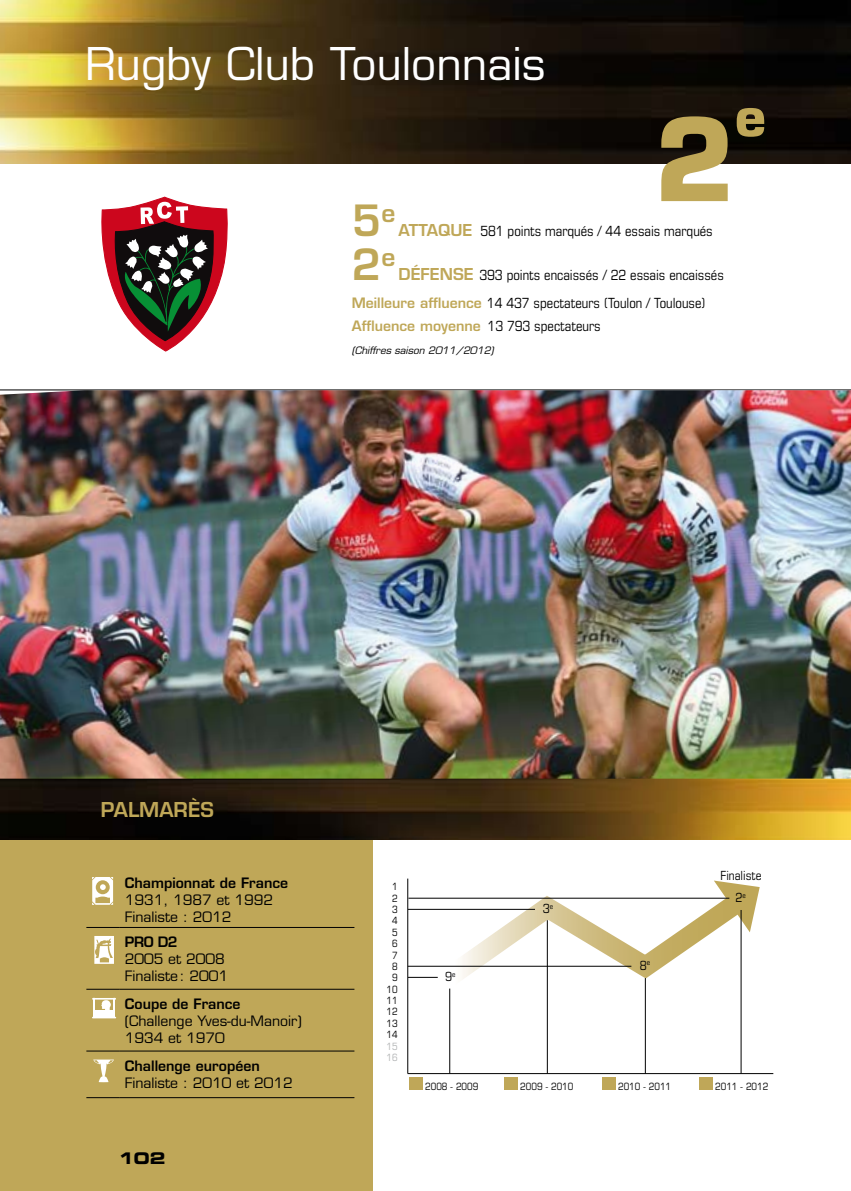
<style>
.page{position:relative;width:851px;height:1191px;background:#fff}
.page>*{position:absolute;margin:0;border:0;box-sizing:border-box;transform-origin:0 0}
.t1{font:700 112px "Eurostile";color:#bfa758}
.t2{font:700 53.6px "Eurostile";color:#bfa758}
.t3{font:44px "Eurostile";color:#fff}
.t4{font:600 42px "Eurostile";color:#bfa758}
.t5{font:600 20px "Eurostile";color:#bfa758}
.t6{font:16px "Eurostile Bold Extended Two";color:#000}
.t7{font:condensed 14px/28.2px "Eurostile";color:#000}
.t8{font:14px/16.8px "Eurostile";color:#000}
.t9{font:600 14px "Eurostile";color:#000}
.t10{font:600 14px "Eurostile";color:#bfa758}
.t11{font:condensed 12.6px "Eurostile";color:#000}
.t12{font:condensed 10px/11.4px "Eurostile";color:#000;text-align:center}
.t13{font:italic 10px "Eurostile";color:#000}
.t14{font:condensed 10px/11.4px "Eurostile";color:#b1b3b4}
.s1{font-weight:600;font-stretch:normal;font-size:16px;color:#bfa758}
.s2{font-weight:600;font-stretch:normal;color:#bfa758}
.s3{font-weight:400;font-stretch:condensed;color:#000}
</style>
<div class="page">
<img style="left:0;top:0;width:850px;height:163px">
<div style="left:0;top:459px;width:372px;height:732px;background:#bfa758"></div>
<img style="left:0;top:390px;width:850px;height:450px">
<hr style="left:0;top:389px;width:850px;height:1px;background:#000">
<hr style="left:86px;top:988px;width:33px;height:1px;background:#000">
<hr style="left:119px;top:988px;width:235px;height:1px;background:#000">
<hr style="left:86px;top:1050px;width:33px;height:1px;background:#000">
<hr style="left:119px;top:1050px;width:235px;height:1px;background:#000">
<hr style="left:86px;top:1097px;width:33px;height:1px;background:#000">
<hr style="left:119px;top:1097px;width:235px;height:1px;background:#000">
<hr style="left:86px;top:927px;width:33px;height:1px;background:#000">
<hr style="left:119px;top:927px;width:235px;height:1px;background:#000">
<svg style="left:92px;top:877px;width:21px;height:28px"></svg>
<svg style="left:94px;top:936px;width:20px;height:28px"></svg>
<hr style="left:92px;top:1016px;width:24px;height:2px;background:#fff">
<svg style="left:92px;top:997px;width:24px;height:20px"></svg>
<svg style="left:93px;top:1059px;width:21px;height:23px"></svg>
<svg style="left:408px;top:878px;width:352px;height:148px"></svg>
<svg style="left:713px;top:880px;width:46px;height:52px"></svg>
<hr style="left:547px;top:920px;width:1px;height:153px;background:#000">
<hr style="left:645px;top:978px;width:1px;height:95px;background:#000">
<hr style="left:740px;top:910px;width:1px;height:163px;background:#000">
<div style="left:504px;top:1078px;width:13px;height:12px;background:#bfa758"></div>
<div style="left:409px;top:1078px;width:13px;height:12px;background:#bfa758"></div>
<div style="left:602px;top:1078px;width:13px;height:12px;background:#bfa758"></div>
<div style="left:699px;top:1078px;width:13px;height:12px;background:#bfa758"></div>
<hr style="left:407px;top:878px;width:1px;height:195px;background:#000">
<hr style="left:407px;top:1073px;width:366px;height:1px;background:#000">
<hr style="left:449px;top:988px;width:1px;height:85px;background:#000">
<svg style="left:408px;top:977px;width:29px;height:1px"></svg>
<hr style="left:408px;top:909px;width:127px;height:1px;background:#000">
<hr style="left:407px;top:966px;width:224px;height:1px;background:#000">
<hr style="left:408px;top:898px;width:321px;height:1px;background:#000">
<svg style="left:101px;top:197px;width:127px;height:154px"></svg>
<h3 class="t3" style="left:85px;top:38px;width:462px">Rugby Club Toulonnais</h3>
<h1 class="t1" style="left:654px;top:91px;width:82px">2</h1>
<h2 class="t2" style="left:735px;top:84px;width:32px">e</h2>
<h3 class="t4" style="left:351px;top:195px;width:45px">5<sup>e</sup></h3>
<p class="t7" style="left:398px;top:217px;width:315px"><span class="s1">ATTAQUE</span> 581 points marqués / 44 essais marqués</p>
<h3 class="t4" style="left:351px;top:239px;width:45px">2<sup>e</sup></h3>
<p class="t7" style="left:351px;top:261px;width:373px;text-indent:47px"><span class="s1">DÉFENSE</span> 393 points encaissés / 22 essais encaissés<br><span class="s2">Meilleure affluence</span> 14 437 spectateurs (Toulon / Toulouse)</p>
<p class="t10" style="left:351px;top:317px;width:250px">Affluence moyenne <span class="s3">13 793 spectateurs</span></p>
<p class="t13" style="left:351px;top:344px;width:143px">(Chiffres saison 2011/2012)</p>
<h3 class="t5" style="left:101px;top:797px;width:114px">PALMARÈS</h3>
<p class="t9" style="left:125px;top:874px;width:165px">Championnat de France</p>
<p class="t8" style="left:125px;top:891px;width:150px">1931, 1987 et 1992<br>Finaliste : 2012</p>
<p class="t9" style="left:125px;top:933px;width:54px">PRO D2</p>
<p class="t8" style="left:125px;top:950px;width:105px">2005 et 2008<br>Finaliste: 2001</p>
<p class="t9" style="left:125px;top:995px;width:117px">Coupe de France</p>
<p class="t8" style="left:125px;top:1012px;width:178px">(Challenge Yves-du-Manoir)<br>1934 et 1970</p>
<p class="t9" style="left:125px;top:1056px;width:136px">Challenge européen</p>
<p class="t8" style="left:125px;top:1074px;width:169px">Finaliste : 2010 et 2012</p>
<p class="t6" style="left:118px;top:1146px;width:49px">102</p>
<p class="t12" style="left:386px;top:881px;width:13px">1<br>2<br>3<br>4<br>5<br>6<br>7<br>8<br>9<br>10<br>11<br>12<br>13<br>14</p>
<p class="t14" style="left:386px;top:1040px;width:13px">15<br>16</p>
<p class="t11" style="left:445px;top:969px;width:12px">9<sup>e</sup></p>
<p class="t11" style="left:543px;top:901px;width:12px">3<sup>e</sup></p>
<p class="t11" style="left:639px;top:957px;width:12px">8<sup>e</sup></p>
<p class="t11" style="left:720px;top:867px;width:43px">Finaliste</p>
<p class="t11" style="left:735px;top:890px;width:12px">2<sup>e</sup></p>
<p class="t12" style="left:425px;top:1080px;width:54px">2008 - 2009</p>
<p class="t12" style="left:520px;top:1080px;width:54px">2009 - 2010</p>
<p class="t12" style="left:618px;top:1080px;width:54px">2010 - 2011</p>
<p class="t12" style="left:715px;top:1080px;width:54px">2011 - 2012</p>
</div>
